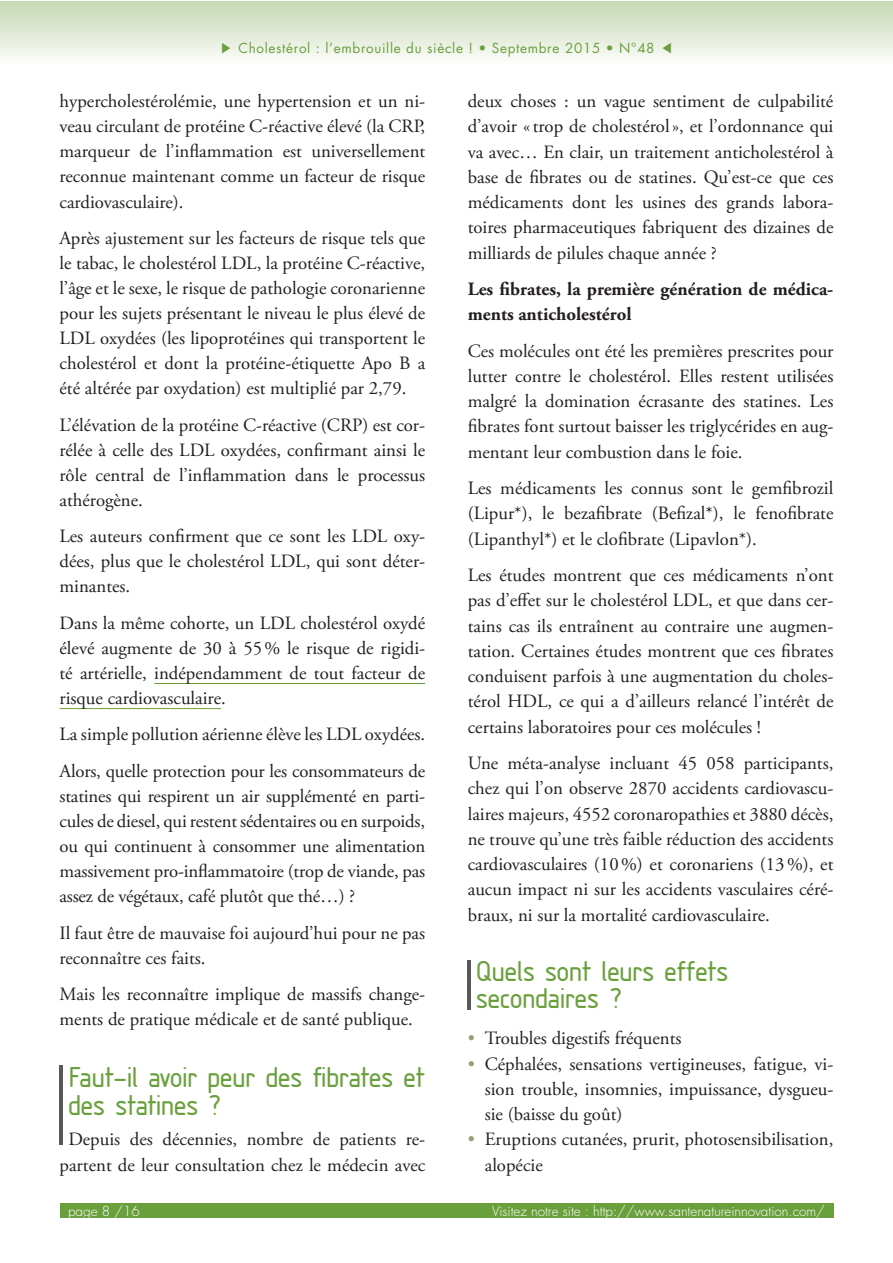
<style>
.page{position:relative;width:893px;height:1263px;background:#fff}
.page>*{position:absolute;margin:0;border:0;box-sizing:border-box;transform-origin:0 0}
.t1{font:300 105.6px "Futura";color:#57585a;scale:.65 1}
.t2{font:30px/27.2px "Isonorm SA Regular";color:#6aa03c}
.t3{font:18.75px/25.2px "Adobe Garamond Pro";color:#231f20;text-align:justify}
.t4{font:700 18.75px/25.2px "Adobe Garamond Pro";color:#231f20}
.t5{font:300 13.5px "Futura";color:#fff}
.t6{font:13.5px "Futura";letter-spacing:.05em;color:#6aa03c}
.s1{font-family:"Gulim"}
.s2{font-family:"Futura";font-weight:300;font-size:66px;color:#57585a}
.s3{color:#919f72}
</style>
<div class="page">
<div style="left:0;top:1px;width:892px;height:63px;background:linear-gradient(to bottom,#c6d8b1,#fcfcfa)"></div>
<div style="left:60px;top:1203px;width:773px;height:15px;background:#6aa03c"></div>
<hr style="left:154px;top:683px;width:271px;height:1px;background:#6aa03c">
<hr style="left:60px;top:708px;width:161px;height:1px;background:#6aa03c">
<p class="t6" style="left:219px;top:39px;width:456px"><span class="s1">▶</span> Cholestérol : l’embrouille du siècle ! • Septembre 2015 • N°48 <span class="s1">◀</span></p>
<p class="t3" style="left:468px;top:89px;width:367px">deux choses : un vague sentiment de culpabilité d’avoir «trop de cholestérol», et l’ordonnance qui va avec… En clair, un traitement anticholestérol à base de fibrates ou de statines. Qu’est-ce que ces médicaments dont les usines des grands labora&shy;toires pharmaceutiques fabriquent des dizaines de milliards de pilules chaque année ?</p>
<p class="t4" style="left:468px;top:277px;width:367px">Les fibrates, la première génération de médica&shy;ments anticholestérol</p>
<p class="t3" style="left:468px;top:339px;width:367px">Ces molécules ont été les premières prescrites pour lutter contre le cholestérol. Elles restent utilisées malgré la domination écrasante des statines. Les fibrates font surtout baisser les triglycérides en aug&shy;mentant leur combustion dans le foie.</p>
<p class="t3" style="left:468px;top:476px;width:367px">Les médicaments les connus sont le gemfibrozil (Lipur*), le bezafibrate (Befizal*), le fenofibrate (Lipanthyl*) et le clofibrate (Lipavlon*).</p>
<p class="t3" style="left:468px;top:563px;width:367px">Les études montrent que ces médicaments n’ont pas d’effet sur le cholestérol LDL, et que dans cer&shy;tains cas ils entraînent au contraire une augmen&shy;tation. Certaines études montrent que ces fibrates conduisent parfois à une augmentation du choles&shy;térol HDL, ce qui a d’ailleurs relancé l’intérêt de certains laboratoires pour ces molécules !</p>
<p class="t3" style="left:468px;top:751px;width:367px">Une méta-analyse incluant 45 058 participants, chez qui l’on observe 2870 accidents cardiovascu&shy;laires majeurs, 4552 coronaropathies et 3880 décès, ne trouve qu’une très faible réduction des accidents cardiovasculaires (10%) et coronariens (13%), et aucun impact ni sur les accidents vasculaires céré&shy;braux, ni sur la mortalité cardiovasculaire.</p>
<h2 class="t2" style="left:476px;top:957px;width:253px;text-indent:-14px"><span class="s2">I</span>Quels sont leurs effets secondaires ?</h2>
<p class="t3" style="left:468px;top:1026px;width:215px"><span class="s3">•</span> Troubles digestifs fréquents</p>
<p class="t3" style="left:485px;top:1052px;width:350px;text-indent:-17px"><span class="s3">•</span> Céphalées, sensations vertigineuses, fatigue, vi&shy;sion trouble, insomnies, impuissance, dysgueu&shy;sie (baisse du goût)</p>
<p class="t3" style="left:485px;top:1127px;width:350px;text-indent:-17px"><span class="s3">•</span> Eruptions cutanées, prurit, photosensibilisation, alopécie</p>
<p class="t3" style="left:60px;top:89px;width:367px">hypercholestérolémie, une hypertension et un ni&shy;veau circulant de protéine C-réactive élevé (la CRP, marqueur de l’inflammation est universellement reconnue maintenant comme un facteur de risque cardiovasculaire).</p>
<p class="t3" style="left:60px;top:226px;width:367px">Après ajustement sur les facteurs de risque tels que le tabac, le cholestérol LDL, la protéine C-réactive, l’âge et le sexe, le risque de pathologie coronarienne pour les sujets présentant le niveau le plus élevé de LDL oxydées (les lipoprotéines qui transportent le cholestérol et dont la protéine-étiquette Apo B a été altérée par oxydation) est multiplié par 2,79.</p>
<p class="t3" style="left:60px;top:413px;width:367px">L’élévation de la protéine C-réactive (CRP) est cor&shy;rélée à celle des LDL oxydées, confirmant ainsi le rôle central de l’inflammation dans le processus athérogène.</p>
<p class="t3" style="left:60px;top:524px;width:367px">Les auteurs confirment que ce sont les LDL oxy&shy;dées, plus que le cholestérol LDL, qui sont déter&shy;minantes.</p>
<p class="t3" style="left:60px;top:611px;width:367px">Dans la même cohorte, un LDL cholestérol oxydé élevé augmente de 30 à 55% le risque de rigidi&shy;té artérielle, indépendamment de tout facteur de risque cardiovasculaire.</p>
<p class="t3" style="left:60px;top:717px;width:367px;line-height:36.3px">La simple pollution aérienne élève les LDL oxydées.<br>Alors, quelle protection pour les consommateurs de</p>
<p class="t3" style="left:60px;top:784px;width:367px">statines qui respirent un air supplémenté en parti&shy;cules de diesel, qui restent sédentaires ou en surpoids, ou qui continuent à consommer une alimentation massivement pro-inflammatoire (trop de viande, pas assez de végétaux, café plutôt que thé…) ?</p>
<p class="t3" style="left:60px;top:921px;width:367px">Il faut être de mauvaise foi aujourd’hui pour ne pas reconnaître ces faits.</p>
<p class="t3" style="left:60px;top:982px;width:367px">Mais les reconnaître implique de massifs change&shy;ments de pratique médicale et de santé publique.</p>
<h1 class="t1" style="left:54px;top:1039px;width:24px">I</h1>
<h2 class="t2" style="left:68px;top:1062px;width:358px;line-height:28.5px">Faut-il avoir peur des fibrates et des statines ?</h2>
<p class="t3" style="left:60px;top:1127px;width:367px;text-align:center">Depuis des décennies, nombre de patients re&shy;partent de leur consultation chez le médecin avec</p>
<p class="t5" style="left:68px;top:1202px;width:73px">page 8 /16</p>
<p class="t5" style="left:492px;top:1202px;width:334px">Visitez notre site : http://www.santenatureinnovation.com/</p>
</div>
